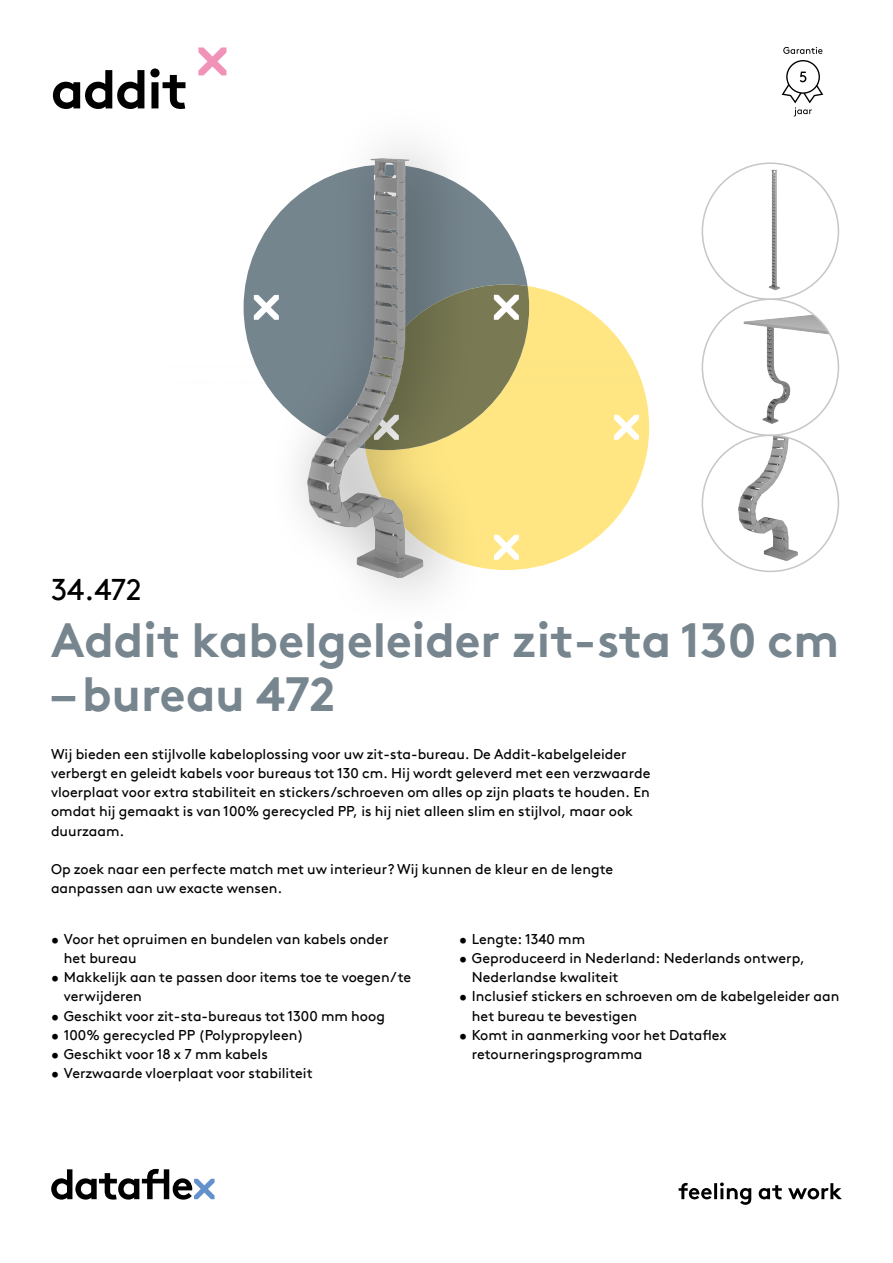
<style>
.page{position:relative;width:893px;height:1263px;background:#fff}
.page>*{position:absolute;margin:0;border:0;box-sizing:border-box;transform-origin:0 0}
.hoofdstuk{font:700 54px "Brown Pro TT";letter-spacing:-.02em;color:#000}
.productnaam{font:700 48px "Brown Pro TT";color:#76858e}
.productnummer{font:30px "Brown Pro TT";color:#000}
.omschrijving{font:14.25px/19.2px "Brown Pro TT";color:#000}
</style>
<div class="page">
<svg style="left:641px;top:380px;width:8px;height:95px"></svg>
<svg style="left:51px;top:1169px;width:164px;height:30px"></svg>
<svg style="left:679px;top:1182px;width:163px;height:23px"></svg>
<svg style="left:198px;top:47px;width:28px;height:28px"></svg>
<img style="left:702px;top:163px;width:136px;height:136px;border-radius:68px">
<img style="left:702px;top:299px;width:136px;height:136px;border-radius:68px">
<img style="left:702px;top:435px;width:136px;height:136px;border-radius:68px">
<img style="left:243px;top:145px;width:398px;height:451px">
<svg style="left:783px;top:47px;width:39px;height:7px"></svg>
<svg style="left:782px;top:60px;width:41px;height:56px"></svg>
<p class="hoofdstuk" style="left:51px;top:46px;width:139px">addit</p>
<p class="productnummer" style="left:51px;top:566px;width:92px">34.472</p>
<p class="productnaam" style="left:51px;top:601px;width:789px">Addit kabelgeleider zit-sta 130 cm</p>
<p class="productnaam" style="left:51px;top:655px;width:286px">– bureau 472</p>
<p class="omschrijving" style="left:51px;top:743px;width:601px">Wij bieden een stijlvolle kabeloplossing voor uw zit-sta-bureau. De Addit-kabelgeleider verbergt en geleidt kabels voor bureaus tot 130 cm. Hij wordt geleverd met een verzwaarde vloerplaat voor extra stabiliteit en stickers/schroeven om alles op zijn plaats te houden. En omdat hij gemaakt is van 100% gerecycled PP, is hij niet alleen slim en stijlvol, maar ook duurzaam.</p>
<p class="omschrijving" style="left:51px;top:858px;width:564px">Op zoek naar een perfecte match met uw interieur? Wij kunnen de kleur en de lengte aanpassen aan uw exacte wensen.</p>
<p class="omschrijving" style="left:64px;top:928px;width:326px;text-indent:-13px">• Voor het opruimen en bundelen van kabels onder het bureau</p>
<p class="omschrijving" style="left:64px;top:966px;width:349px;text-indent:-13px">• Makkelijk aan te passen door items toe te voegen/ te verwijderen</p>
<p class="omschrijving" style="left:51px;top:1005px;width:335px">• Geschikt voor zit-sta-bureaus tot 1300 mm hoog</p>
<p class="omschrijving" style="left:51px;top:1024px;width:254px">• 100% gerecycled PP (Polypropyleen)</p>
<p class="omschrijving" style="left:51px;top:1043px;width:218px">• Geschikt voor 18 x 7 mm kabels</p>
<p class="omschrijving" style="left:51px;top:1062px;width:263px">• Verzwaarde vloerplaat voor stabiliteit</p>
<p class="omschrijving" style="left:459px;top:928px;width:128px">• Lengte: 1340 mm</p>
<p class="omschrijving" style="left:472px;top:947px;width:335px;text-indent:-13px">• Geproduceerd in Nederland: Nederlands ontwerp,<br>Nederlandse kwaliteit</p>
<p class="omschrijving" style="left:472px;top:986px;width:369px;text-indent:-13px">• Inclusief stickers en schroeven om de kabelgeleider aan het bureau te bevestigen</p>
<p class="omschrijving" style="left:472px;top:1024px;width:256px;text-indent:-13px">• Komt in aanmerking voor het Dataflex retourneringsprogramma</p>
</div>
